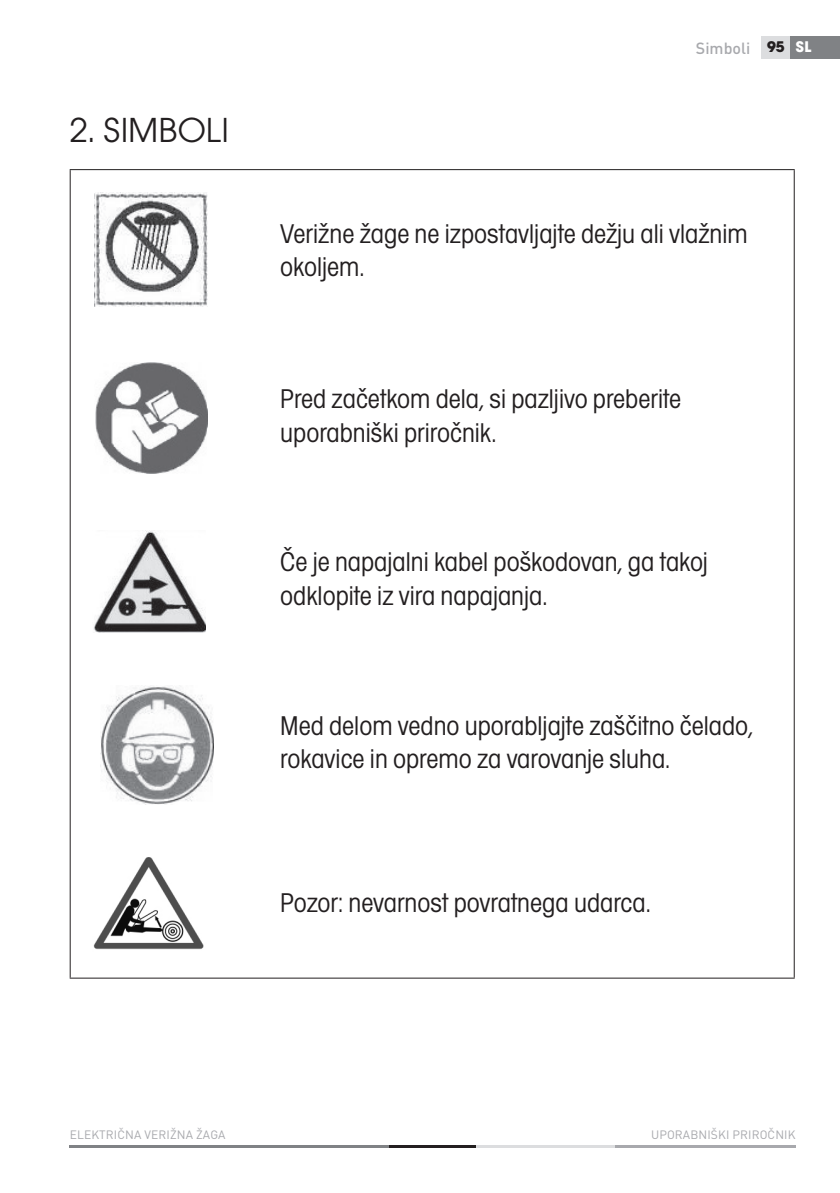
<style>
.page{position:relative;width:840px;height:1193px;background:#fff}
.page>*{position:absolute;margin:0;border:0;box-sizing:border-box;transform-origin:0 0}
.t1{font:36px "Avant Gar Got Itc TOT Boo";color:#231f20}
.t2{font:28px/33.6px "Avant Gar Got Itc TOT Boo Con";color:#231f20}
.t3{font:500 16px "DIN Pro";color:#a8a9ad}
.t4{font:700 16px "Avant Gar Got Itc TOT";color:#fff}
.t5{font:12px "DIN Pro";letter-spacing:.01em;color:#a8a9ad}
.s1{font-family:"Avant Gar Got Itc TOT";font-weight:700;color:#231f20}
</style>
<div class="page">
<hr style="left:614px;top:1144px;width:181px;height:3px;background:#a8a9ad">
<hr style="left:476px;top:1144px;width:139px;height:3px;background:#dcdddf">
<hr style="left:70px;top:1144px;width:319px;height:3px;background:#808285">
<hr style="left:389px;top:1144px;width:87px;height:3px;background:#231f20">
<div style="left:790px;top:36px;width:50px;height:22px;background:#808285"></div>
<div style="left:761px;top:36px;width:29px;height:22px;background:#dcdddf"></div>
<hr style="left:70px;top:169px;width:724px;height:1px;background:#231f20">
<hr style="left:70px;top:170px;width:1px;height:807px;background:#231f20">
<hr style="left:793px;top:170px;width:1px;height:807px;background:#231f20">
<hr style="left:70px;top:977px;width:724px;height:1px;background:#231f20">
<img style="left:94px;top:192px;width:114px;height:114px">
<img style="left:95px;top:362px;width:113px;height:112px">
<img style="left:93px;top:530px;width:112px;height:102px">
<img style="left:100px;top:685px;width:114px;height:119px">
<img style="left:93px;top:857px;width:111px;height:93px">
<p class="t1" style="left:70px;top:117px;width:161px">2. SIMBOLI</p>
<p class="t3" style="left:696px;top:42px;width:90px">Simboli <span class="s1">95</span></p>
<p class="t4" style="left:795px;top:41px;width:17px">SL</p>
<p class="t2" style="left:280px;top:219px;width:469px">Verižne žage ne izpostavljajte dežju ali vlažnim okoljem.</p>
<p class="t2" style="left:280px;top:385px;width:402px">Pred začetkom dela, si pazljivo preberite uporabniški priročnik.</p>
<p class="t2" style="left:280px;top:547px;width:429px">Če je napajalni kabel poškodovan, ga takoj odklopite iz vira napajanja.</p>
<p class="t2" style="left:280px;top:710px;width:474px">Med delom vedno uporabljajte zaščitno čelado, rokavice in opremo za varovanje sluha.</p>
<p class="t2" style="left:280px;top:888px;width:372px">Pozor: nevarnost povratnega udarca.</p>
<p class="t5" style="left:70px;top:1130px;width:157px">ELEKTRIČNA VERIŽNA ŽAGA</p>
<p class="t5" style="left:651px;top:1130px;width:146px">UPORABNIŠKI PRIROČNIK</p>
</div>
